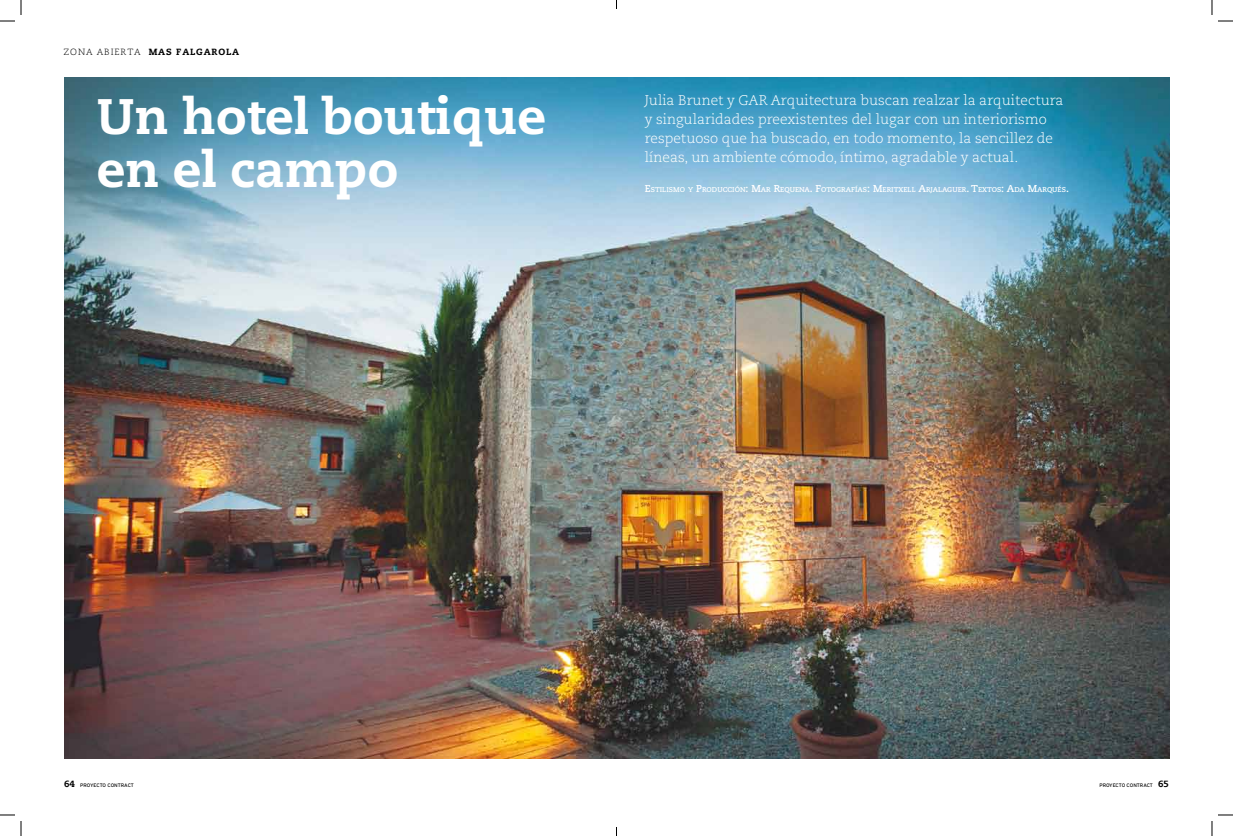
<style>
.page{position:relative;width:1233px;height:836px;background:#fff}
.page>*{position:absolute;margin:0;border:0;box-sizing:border-box;transform-origin:0 0}
.t1{font:800 49.8px/53.6px "Caecilia";color:#fff}
.t2{font:300 14px/19px "Caecilia";color:#fff}
.t3{font:800 9px "Caecilia LT";letter-spacing:.1em;color:#000}
.t4{font:700 7px "Caecilia LT";color:#fff}
.t5{font:5px "Interstate";color:#000}
.s1{font-weight:300}
.s2{font-size:10px}
.s3{font-family:"Caecilia LT";font-weight:800;font-size:9px}
</style>
<div class="page">
<img style="left:64px;top:78px;width:1105px;height:680px">
<svg style="left:1218px;top:20px;width:15px;height:2px"></svg>
<svg style="left:1218px;top:814px;width:15px;height:2px"></svg>
<svg style="left:0;top:0;width:22px;height:22px"></svg>
<svg style="left:0;top:814px;width:22px;height:22px"></svg>
<svg style="left:1211px;top:0;width:1px;height:15px"></svg>
<svg style="left:1211px;top:821px;width:1px;height:15px"></svg>
<p class="t3" style="left:64px;top:47px;width:177px"><span class="s1">ZONA ABIERTA</span> MAS FALGAROLA</p>
<h1 class="t1" style="left:97px;top:89px;width:450px">Un hotel boutique en el campo</h1>
<p class="t2" style="left:645px;top:91px;width:420px">Julia Brunet y GAR Arquitectura buscan realzar la arquitectura y singularidades preexistentes del lugar con un interiorismo respetuoso que ha buscado, en todo momento, la sencillez de líneas, un ambiente cómodo, íntimo, agradable y actual.</p>
<p class="t4" style="left:645px;top:185px;width:426px"><span class="s2">E</span>STILISMO Y <span class="s2">P</span>RODUCCIÓN<span class="s2">: M</span>AR <span class="s2">R</span>EQUENA<span class="s2">. F</span>OTOGRAFÍAS<span class="s2">: M</span>ERITXELL <span class="s2">A</span>RJALAGUER<span class="s2">. T</span>EXTOS<span class="s2">: A</span>DA <span class="s2">M</span>ARQUÉS<span class="s2">.</span></p>
<p class="t5" style="left:64px;top:782px;width:71px"><span class="s3">64</span> PROYECTO CONTRACT</p>
<p class="t5" style="left:1099px;top:782px;width:71px">PROYECTO CONTRACT <span class="s3">65</span></p>
</div>
